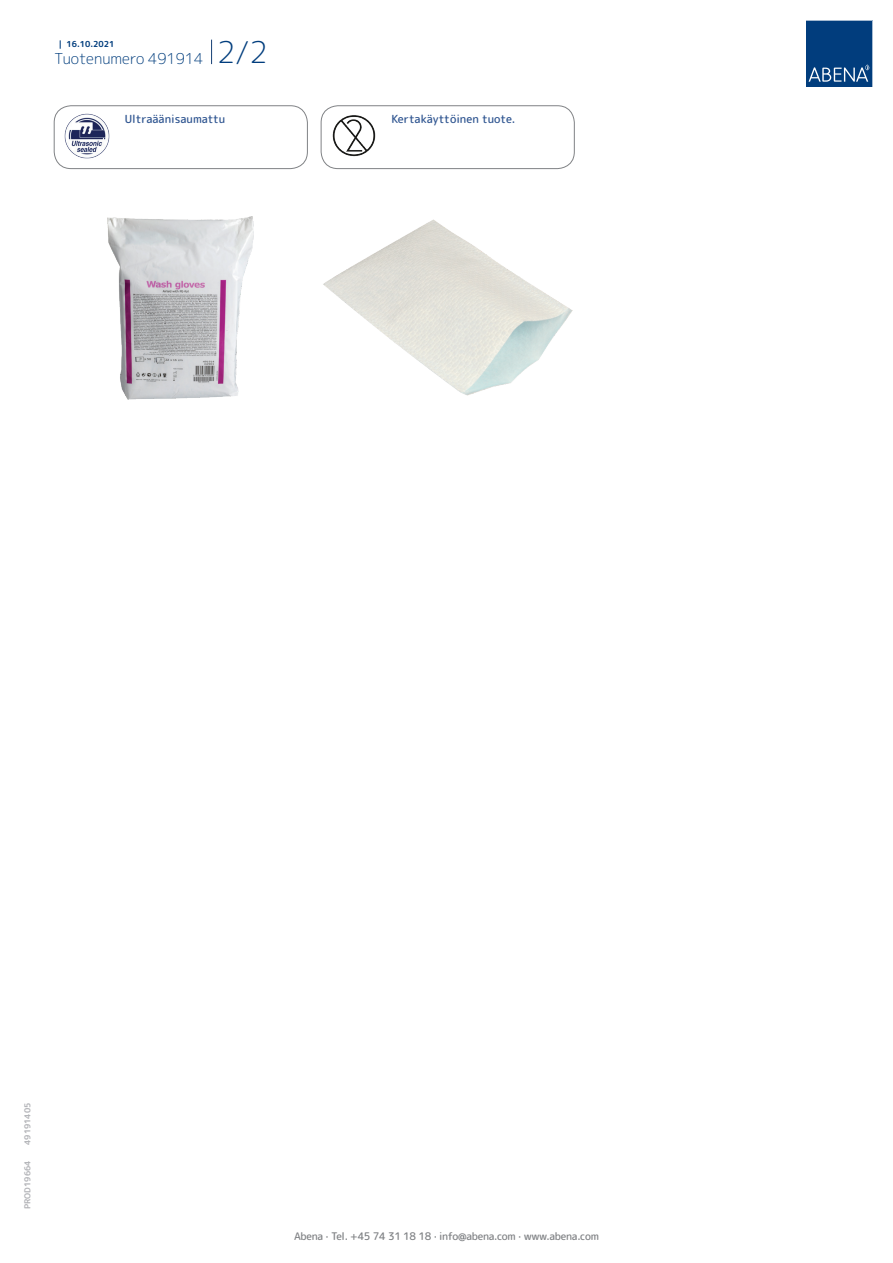
<style>
.page{position:relative;width:893px;height:1263px;background:#fff}
.page>*{position:absolute;margin:0;border:0;box-sizing:border-box;transform-origin:0 0}
.t1{font:300 15px "Rounded Mplus 1 c";color:#013d7d}
.t2{font:500 11.25px "Rounded Mplus 1 c";color:#305691}
.t3{font:500 10.5px "Rounded Mplus 1 c";letter-spacing:-.03em;color:#808285}
.t4{font:700 8.25px "Rounded Mplus 1 c";color:#b2b3b7}
.t5{font:700 8.25px "Rounded Mplus 1 c";color:#013d7d}
.s1{font-size:30px}
</style>
<div class="page">
<svg style="left:211px;top:40px;width:1px;height:24px"></svg>
<svg style="left:806px;top:20px;width:67px;height:67px;background:#144b86"></svg>
<img style="left:64px;top:113px;width:46px;height:46px">
<div style="left:54px;top:106px;width:254px;height:63px;border:1px solid #808285;border-radius:17px"></div>
<img style="left:332px;top:115px;width:44px;height:42px">
<div style="left:321px;top:106px;width:253px;height:63px;border:1px solid #808285;border-radius:17px"></div>
<img style="left:107px;top:217px;width:147px;height:182px">
<img style="left:323px;top:219px;width:250px;height:177px">
<p class="t5" style="left:59px;top:38px;width:57px">| 16.10.2021</p>
<h1 class="t1" style="left:54px;top:48px;width:215px">Tuotenumero 491914 <span class="s1">2/2</span></h1>
<p class="t2" style="left:125px;top:110px;width:102px">Ultraäänisaumattu</p>
<p class="t2" style="left:392px;top:110px;width:125px">Kertakäyttöinen tuote.</p>
<p class="t4" style="left:22px;top:1145px;width:44px;rotate:-90deg">49191405</p>
<p class="t4" style="left:22px;top:1209px;width:50px;rotate:-90deg">PROD19664</p>
<p class="t3" style="left:294px;top:1229px;width:306px">Abena · Tel. +45 74 31 18 18 · info@abena.com · www.abena.com</p>
</div>
